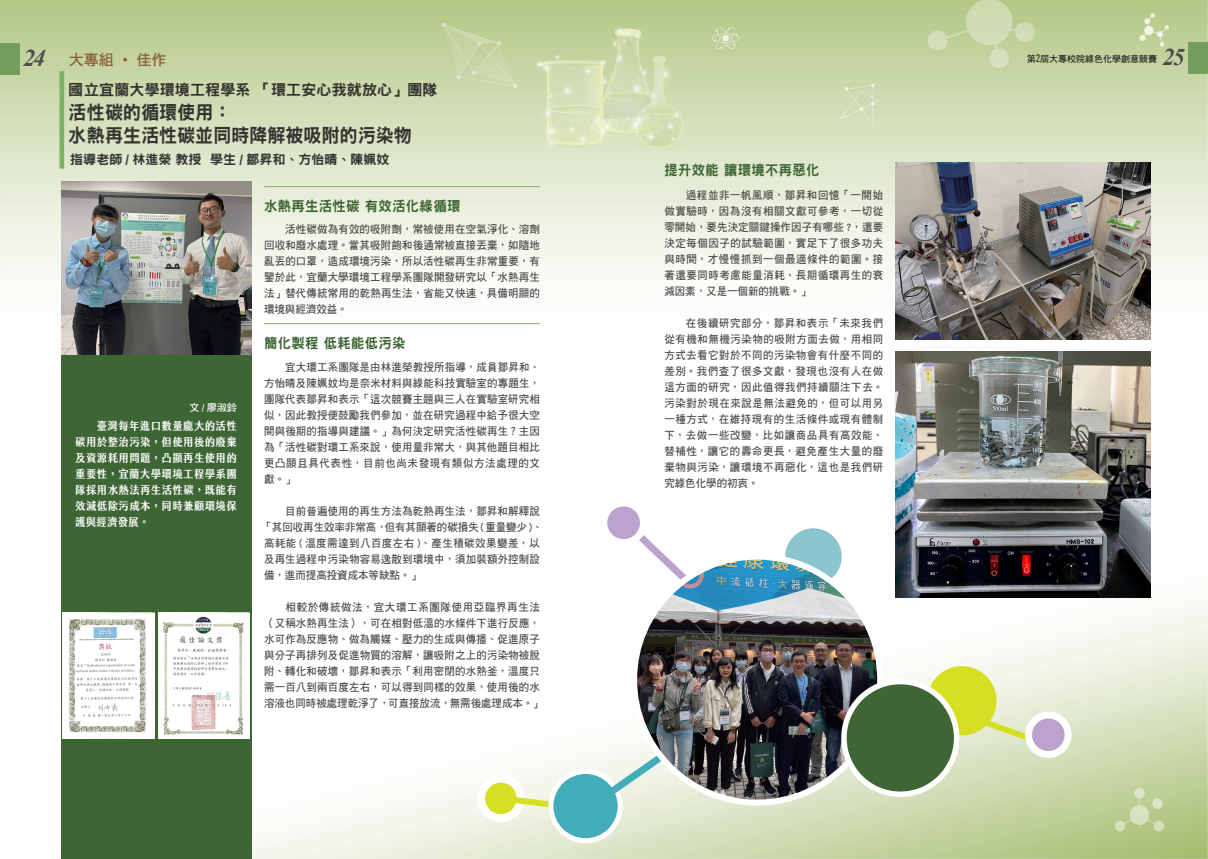
<style>
.page{position:relative;width:1208px;height:859px;background:#fff}
.page>*{position:absolute;margin:0;border:0;box-sizing:border-box;transform-origin:0 0}
.t1{font:italic 700 24px "Times New Roman";color:#4b4c4d}
.t2{font:19px/23px "DF Hei Std W9";color:#231f20;scale:.95 1}
.t3{font:15px "DF Hei Std W9";letter-spacing:.01em;color:#231f20}
.t4{font:15px "DF Hei Std W7";color:#8b5d34}
.t5{font:14px "DF Hei Std W9";letter-spacing:.03em;color:#3e6635;scale:.95 1}
.t6{font:13px "DF Hei Std W9";color:#231f20}
.t7{font:11px/16px "DF Hei Std W7";letter-spacing:.015em;color:#231f20;text-align:justify;scale:.95 1}
.t8{font:11px/16px "jf jinxuan Bold";letter-spacing:.035em;color:#fff;text-align:justify;scale:.95 1}
.t9{font:10px "DF Hei Std W7";color:#fff}
.t10{font:9px "DF Hei Std W7";color:#231f20}
.s1{font-size:10.5px}
</style>
<div class="page">
<img style="left:0;top:0;width:1208px;height:859px">
<div style="left:61px;top:181px;width:190px;height:678px;background:#3e6635"></div>
<img style="left:61px;top:182px;width:190px;height:173px">
<hr style="left:264px;top:186px;width:276px;height:1px;background:#7cb266">
<hr style="left:264px;top:323px;width:276px;height:1px;background:#7cb266">
<img style="left:62px;top:612px;width:92px;height:126px">
<img style="left:158px;top:612px;width:92px;height:126px">
<img style="left:895px;top:162px;width:255px;height:177px">
<img style="left:895px;top:351px;width:255px;height:247px">
<svg style="left:477px;top:735px;width:212px;height:108px"></svg>
<div style="left:785px;top:528px;width:57px;height:57px;background:#8bc5ce;border-radius:50%"></div>
<img style="left:631px;top:554px;width:252px;height:252px">
<svg style="left:841px;top:662px;width:230px;height:135px;background:#abba8f"></svg>
<svg style="left:600px;top:499px;width:111px;height:105px"></svg>
<div style="left:0;top:44px;width:20px;height:31px;background:#749e5d"></div>
<div style="left:1188px;top:43px;width:20px;height:31px;background:#749e5d"></div>
<h1 class="t1" style="left:23px;top:41px;width:24px">24</h1>
<p class="t10" style="left:1026px;top:53px;width:132px">第<span class="s1">２</span>屆大專校院綠色化學創意競賽</p>
<h1 class="t1" style="left:1162px;top:40px;width:24px">25</h1>
<p class="t4" style="left:69px;top:52px;width:99px">大專組 ˙ 佳作</p>
<h3 class="t3" style="left:69px;top:82px;width:370px">國立宜蘭大學環境工程學系 「環工安心我就放心」團隊</h3>
<h2 class="t2" style="left:69px;top:100px;width:362px">活性碳的循環使用：<br>水熱再生活性碳並同時降解被吸附的污染物</h2>
<p class="t6" style="left:70px;top:152px;width:320px">指導老師 / 林進榮 教授 學生 / 鄒昇和、方怡晴、陳姵妏</p>
<p class="t5" style="left:264px;top:198px;width:208px">水熱再生活性碳 有效活化綠循環</p>
<p class="t7" style="left:264px;top:221px;width:292px">　　活性碳做為有效的吸附劑，常被使用在空氣淨化、溶劑回收和廢水處理。當其吸附飽和後通常被直接丟棄，如隨地亂丟的口罩，造成環境污染，所以活性碳再生非常重要，有鑒於此，宜蘭大學環境工程學系團隊開發研究以「水熱再生法」替代傳統常用的乾熱再生法，省能又快速，具備明顯的環境與經濟效益。</p>
<p class="t9" style="left:189px;top:402px;width:49px">文 / 廖淑鈴</p>
<p class="t8" style="left:75px;top:418px;width:172px">　　臺灣每年進口數量龐大的活性碳用於整治污染，但使用後的廢棄及資源耗用問題，凸顯再生使用的重要性，宜蘭大學環境工程學系團隊採用水熱法再生活性碳，既能有效減低除污成本，同時兼顧環境保護與經濟發展。</p>
<p class="t5" style="left:264px;top:335px;width:150px">簡化製程 低耗能低污染</p>
<p class="t7" style="left:264px;top:359px;width:292px">　　宜大環工系團隊是由林進榮教授所指導，成員鄒昇和、方怡晴及陳姵妏均是奈米材料與綠能科技實驗室的專題生，團隊代表鄒昇和表示「這次競賽主題與三人在實驗室研究相似，因此教授便鼓勵我們參加，並在研究過程中給予很大空間與後期的指導與建議。」為何決定研究活性碳再生？主因為「活性碳對環工系來說，使用量非常大，與其他題目相比更凸顯且具代表性，目前也尚未發現有類似方法處理的文獻。」</p>
<p class="t7" style="left:261px;top:503px;width:297px;text-align:left">　　目前普遍使用的再生方法為乾熱再生法，鄒昇和解釋說「其回收再生效率非常高，但有其顯著的碳損失(重量變少)、高耗能 ( 溫度需達到八百度左右 )、產生積碳效果變差，以及再生過程中污染物容易逸散到環境中，須加裝額外控制設備，進而提高投資成本等缺點。」</p>
<p class="t7" style="left:264px;top:599px;width:295px;text-align:left">　　相較於傳統做法，宜大環工系團隊使用亞臨界再生法（又稱水熱再生法），可在相對低溫的水條件下進行反應，水可作為反應物、做為觸媒、壓力的生成與傳播、促進原子與分子再排列及促進物質的溶解，讓吸附之上的污染物被脫附、轉化和破壞，鄒昇和表示「利用密閉的水熱釜，溫度只需一百八到兩百度左右，可以得到同樣的效果，使用後的水溶液也同時被處理乾淨了，可直接放流，無需後處理成本。」</p>
<p class="t5" style="left:664px;top:162px;width:165px">提升效能 讓環境不再惡化</p>
<p class="t7" style="left:664px;top:187px;width:232px">　　過程並非一帆風順，鄒昇和回憶「一開始做實驗時，因為沒有相關文獻可參考，一切從零開始，要先決定關鍵操作因子有哪些 ?，還要決定每個因子的試驗範圍，實足下了很多功夫與時間，才慢慢抓到一個最適條件的範圍。接著還要同時考慮能量消耗、長期循環再生的衰減因素，又是一個新的挑戰。」</p>
<p class="t7" style="left:664px;top:315px;width:232px">　　在後續研究部分，鄒昇和表示「未來我們從有機和無機污染物的吸附方面去做，用相同方式去看它對於不同的污染物會有什麼不同的差別。我們查了很多文獻，發現也沒有人在做這方面的研究，因此值得我們持續關注下去。污染對於現在來說是無法避免的，但可以用另一種方式，在維持現有的生活條件或現有體制下，去做一些改變，比如讓商品具有高效能、替補性，讓它的壽命更長，避免產生大量的廢棄物與污染，讓環境不再惡化，這也是我們研究綠色化學的初衷。</p>
</div>
